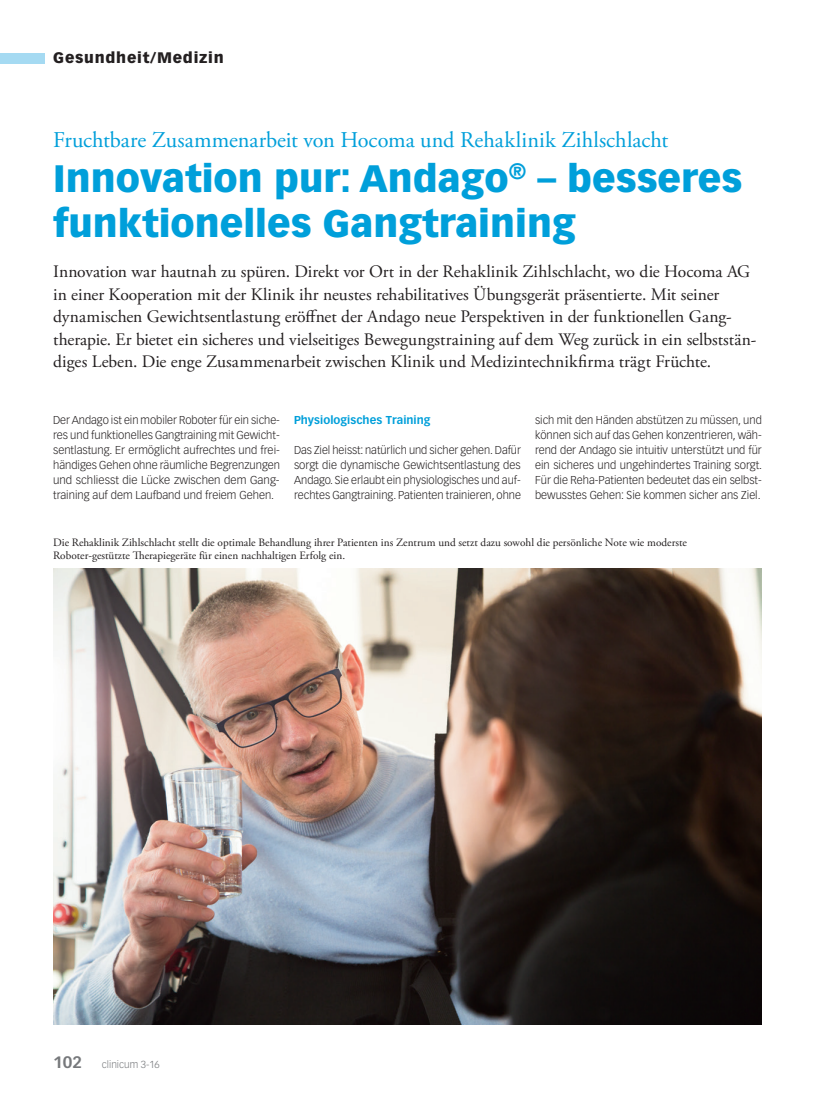
<style>
.page{position:relative;width:815px;height:1099px;background:#fff}
.page>*{position:absolute;margin:0;border:0;box-sizing:border-box;transform-origin:0 0}
.t1{font:900 37.5px/45px "Vectora LT Std";color:#009fda}
.t2{font:22.5px "Adobe Garamond Pro";color:#009fda}
.t3{font:17.5px/22.5px "Adobe Garamond Pro";color:#231f20}
.t4{font:900 15px "Vectora LT Std";letter-spacing:.05em;color:#231f20}
.t5{font:300 11.25px/15px "Vectora LT Std";color:#231f20;text-align:justify}
.t6{font:11.25px/13.5px "Adobe Garamond Pro";color:#231f20}
.t7{font:700 11.25px "Vectora LT Std";letter-spacing:.005em;color:#009fda}
.t8{font:300 10px "Vectora LT Std";color:#76787b}
.s1{font-weight:700;font-size:16.25px}
</style>
<div class="page">
<div style="left:0;top:53px;width:45px;height:10px;background:#a5daf2"></div>
<img style="left:53px;top:569px;width:709px;height:455px">
<h3 class="t4" style="left:53px;top:49px;width:172px">Gesundheit/Medizin</h3>
<h2 class="t2" style="left:53px;top:126px;width:617px">Fruchtbare Zusammenarbeit von Hocoma und Rehaklinik Zihlschlacht</h2>
<h1 class="t1" style="left:53px;top:155px;width:691px">Innovation pur: Andago<sup>®</sup> – besseres funktionelles Gangtraining</h1>
<p class="t3" style="left:53px;top:261px;width:705px">Innovation war hautnah zu spüren. Direkt vor Ort in der Rehaklinik Zihlschlacht, wo die Hocoma AG in einer Kooperation mit der Klinik ihr neustes rehabilitatives Übungsgerät präsentierte. Mit seiner dynamischen Gewichtsentlastung eröffnet der Andago neue Perspektiven in der funktionellen Gang&shy;therapie. Er bietet ein sicheres und vielseitiges Bewegungstraining auf dem Weg zurück in ein selbststän&shy;diges Leben. Die enge Zusammenarbeit zwischen Klinik und Medizintechnikfirma trägt Früchte.</p>
<p class="t5" style="left:53px;top:413px;width:228px">Der Andago ist ein mobiler Roboter für ein siche&shy;res und funktionelles Gangtraining mit Gewicht&shy;sentlastung. Er ermöglicht aufrechtes und frei&shy;händiges Gehen ohne räumliche Begrenzungen und schliesst die Lücke zwischen dem Gang&shy;training auf dem Laufband und freiem Gehen.</p>
<p class="t6" style="left:53px;top:536px;width:635px">Die Rehaklinik Zihlschlacht stellt die optimale Behandlung ihrer Patienten ins Zentrum und setzt dazu sowohl die persönliche Note wie moderste<br>Roboter-gestützte Therapiegeräte für einen nachhaltigen Erfolg ein.</p>
<p class="t7" style="left:294px;top:413px;width:138px">Physiologisches Training</p>
<p class="t5" style="left:294px;top:443px;width:228px">Das Ziel heisst: natürlich und sicher gehen. Dafür sorgt die dynamische Gewichtsentlastung des Andago. Sie erlaubt ein physiologisches und auf&shy;rechtes Gangtraining. Patienten trainieren, ohne</p>
<p class="t5" style="left:535px;top:413px;width:229px">sich mit den Händen abstützen zu müssen, und können sich auf das Gehen konzentrieren, wäh&shy;rend der Andago sie intuitiv unterstützt und für ein sicheres und ungehindertes Training sorgt.<br>Für die Reha-Patienten bedeutet das ein selbst&shy;bewusstes Gehen: Sie kommen sicher ans Ziel.</p>
<p class="t8" style="left:53px;top:1058px;width:108px"><span class="s1">102</span> clinicum 3-16</p>
</div>
